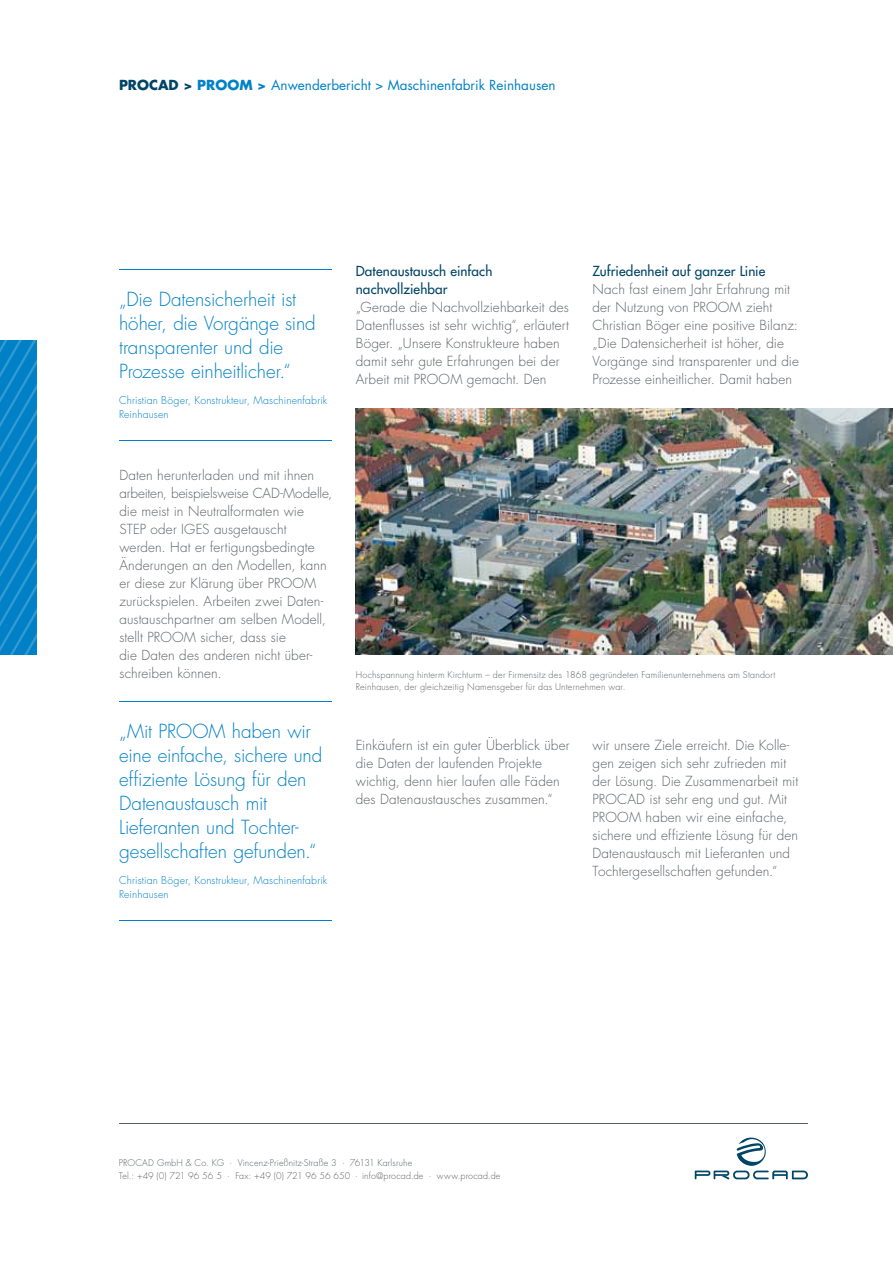
<style>
.page{position:relative;width:893px;height:1263px;background:#fff}
.page>*{position:absolute;margin:0;border:0;box-sizing:border-box;transform-origin:0 0}
.t1{font:300 18.9px/24px "Futura";letter-spacing:-.005em;color:#0081c7}
.t2{font:300 13.5px/18px "Futura";letter-spacing:.005em;color:#5c6165}
.t3{font:13.5px/18px "Futura";letter-spacing:.01em;color:#046}
.t4{font:13.5px "Futura";color:#0081c7}
.t5{font:300 10.5px/14.1px "Futura";letter-spacing:.015em;color:#0081c7}
.t6{font:300 9px/13.5px "Futura";letter-spacing:.02em;color:#5c6165}
.s1{font-weight:700;color:#046}
.s2{font-weight:700}
</style>
<div class="page">
<svg style="left:0;top:340px;width:36px;height:315px;background:#0985c8"></svg>
<hr style="left:119px;top:1123px;width:689px;height:1px;background:#5c6165">
<hr style="left:119px;top:269px;width:213px;height:1px;background:#0081c7">
<hr style="left:119px;top:440px;width:213px;height:1px;background:#0081c7">
<hr style="left:119px;top:701px;width:213px;height:1px;background:#0081c7">
<hr style="left:119px;top:920px;width:213px;height:1px;background:#0081c7">
<img style="left:356px;top:409px;width:537px;height:246px">
<svg style="left:695px;top:1137px;width:113px;height:42px"></svg>
<p class="t4" style="left:119px;top:75px;width:438px"><span class="s1">PROCAD &gt;</span> <span class="s2">PROOM &gt;</span> Anwenderbericht &gt; Maschinenfabrik Reinhausen</p>
<h1 class="t1" style="left:119px;top:287px;width:198px">„Die Datensicherheit ist höher, die Vorgänge sind transparenter und die<br>Prozesse einheitlicher.“</h1>
<p class="t5" style="left:119px;top:393px;width:210px">Christian Böger, Konstrukteur, Maschinenfabrik<br>Reinhausen</p>
<p class="t3" style="left:356px;top:262px;width:138px">Datenaustausch einfach nachvollziehbar</p>
<p class="t2" style="left:356px;top:298px;width:215px">„Gerade die Nachvollziehbarkeit des Datenflusses ist sehr wichtig“, erläutert Böger. „Unsere Konstrukteure haben damit sehr gute Erfahrungen bei der Arbeit mit PROOM gemacht. Den</p>
<p class="t3" style="left:592px;top:262px;width:174px">Zufriedenheit auf ganzer Linie</p>
<p class="t2" style="left:592px;top:280px;width:208px">Nach fast einem Jahr Erfahrung mit der Nutzung von PROOM zieht Christian Böger eine positive Bilanz: „Die Datensicherheit ist höher, die Vorgänge sind transparenter und die Prozesse einheitlicher. Damit haben</p>
<p class="t2" style="left:119px;top:466px;width:214px">Daten herunterladen und mit ihnen arbeiten, beispielsweise CAD-Modelle, die meist in Neutralformaten wie<br>STEP oder IGES ausgetauscht werden. Hat er fertigungsbedingte<br>Änderungen an den Modellen, kann er diese zur Klärung über PROOM zurückspielen. Arbeiten zwei Daten&shy;austauschpartner am selben Modell, stellt PROOM sicher, dass sie<br>die Daten des anderen nicht über&shy;schreiben können.</p>
<h1 class="t1" style="left:119px;top:719px;width:205px">„Mit PROOM haben wir eine einfache, sichere und effiziente Lösung für den<br>Datenaustausch mit<br>Lieferanten und Tochter&shy;gesellschaften gefunden.“</h1>
<p class="t5" style="left:119px;top:873px;width:210px">Christian Böger, Konstrukteur, Maschinenfabrik<br>Reinhausen</p>
<p class="t6" style="left:356px;top:669px;width:421px;line-height:12px">Hochspannung hinterm Kirchturm – der Firmensitz des 1868 gegründeten Familienunternehmens am Standort<br>Reinhausen, der gleichzeitig Namensgeber für das Unternehmen war.</p>
<p class="t2" style="left:356px;top:736px;width:215px">Einkäufern ist ein guter Überblick über die Daten der laufenden Projekte wichtig, denn hier laufen alle Fäden des Datenaustausches zusammen.“</p>
<p class="t2" style="left:592px;top:736px;width:207px">wir unsere Ziele erreicht. Die Kolle&shy;gen zeigen sich sehr zufrieden mit der Lösung. Die Zusammenarbeit mit PROCAD ist sehr eng und gut. Mit PROOM haben wir eine einfache, sichere und effiziente Lösung für den Datenaustausch mit Lieferanten und Tochtergesellschaften gefunden.“</p>
<p class="t6" style="left:119px;top:1156px;width:383px">PROCAD GmbH &amp; Co. KG · Vincenz-Prießnitz-Straße 3 · 76131 Karlsruhe<br>Tel.: +49 (0) 721 96 56 5 · Fax: +49 (0) 721 96 56 650 · info@procad.de · www.procad.de</p>
</div>
